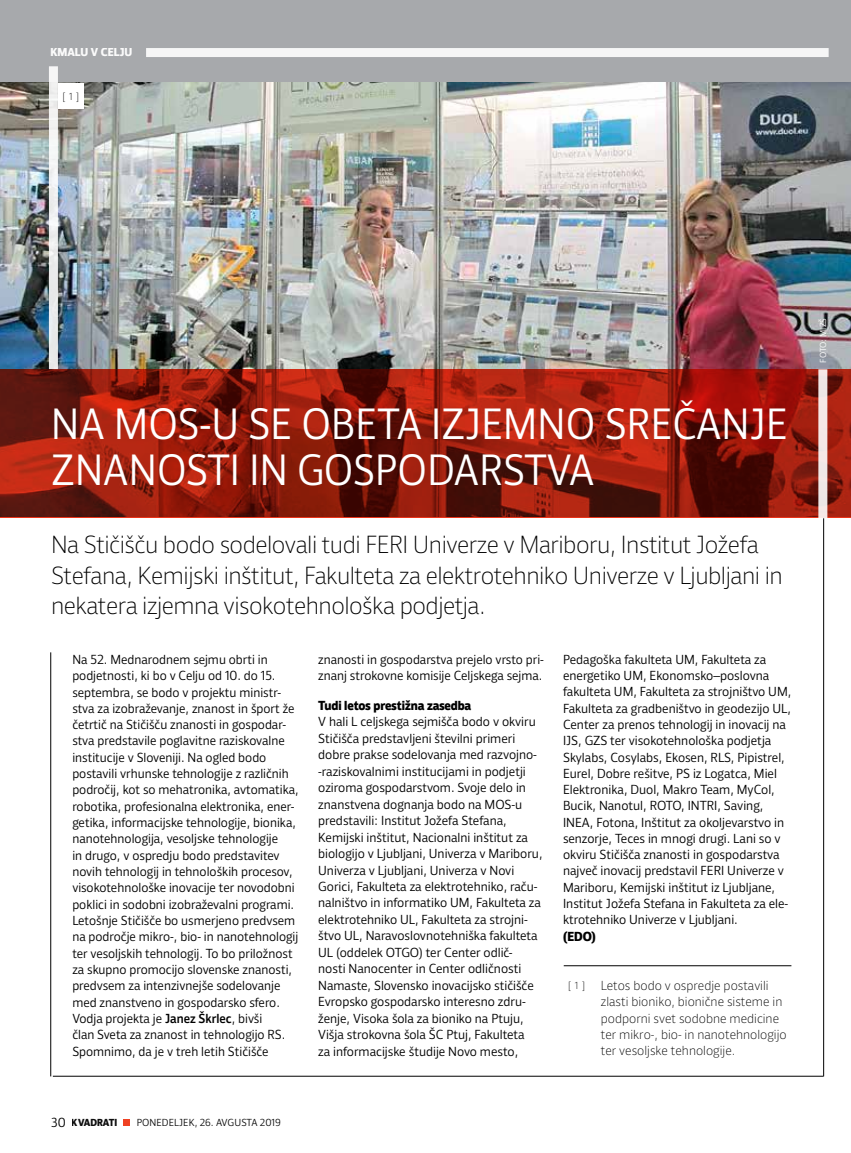
<style>
.page{position:relative;width:851px;height:1153px;background:#fff}
.page>*{position:absolute;margin:0;border:0;box-sizing:border-box;transform-origin:0 0}
.t1{font:45px/46.5px "Toti Sans";letter-spacing:.005em;color:#fff;scale:.95 1}
.t2{font:300 25.5px/30.8px "Toti Sans";letter-spacing:-.02em;color:#000}
.t3{font:13.5px/16.4px "Toti Sans";color:#000}
.t4{font:300 13.5px/16.2px "Toti Sans";color:#000}
.t5{font:800 13.5px "Toti Sans";letter-spacing:-.01em;color:#000}
.t6{font:800 12px "Toti Sans";color:#fff}
.t7{font:10.5px "Toti Sans";letter-spacing:.01em;color:#000}
.t8{font:800 10.5px "Toti Sans";color:#000}
.t9{font:300 10.5px "Toti Sans";color:#000}
.t10{font:9px "Toti Sans";color:#fff}
.s1{font-weight:700}
.s2{font-weight:400;font-size:13.5px}
</style>
<div class="page">
<svg style="left:124px;top:1119px;width:6px;height:6px"></svg>
<div style="left:0;top:0;width:850px;height:83px;background:#a7a9ac"></div>
<img style="left:0;top:83px;width:850px;height:286px">
<hr style="left:50px;top:652px;width:1px;height:424px;background:#000">
<hr style="left:823px;top:517px;width:1px;height:559px;background:#000">
<hr style="left:53px;top:1075px;width:770px;height:1px;background:#000">
<div style="left:146px;top:48px;width:682px;height:9px;background:#f6f6f6"></div>
<svg style="left:0;top:369px;width:850px;height:148px;background:#8b1a0c"></svg>
<div style="left:49px;top:66px;width:9px;height:303px;background:#edeeef"></div>
<div style="left:818px;top:369px;width:9px;height:149px;background:#f4e7e6"></div>
<div style="left:58px;top:83px;width:26px;height:26px;background:#fff"></div>
<hr style="left:563px;top:965px;width:228px;height:1px;background:#000">
<p class="t6" style="left:50px;top:45px;width:83px">KMALU V CELJU</p>
<p class="t9" style="left:62px;top:90px;width:18px">[ 1 ]</p>
<h1 class="t1" style="left:51px;top:399px;width:776px">NA MOS-U SE OBETA IZJEMNO SREČANJE<br>ZNANOSTI IN GOSPODARSTVA</h1>
<h2 class="t2" style="left:51px;top:528px;width:733px">Na Stičišču bodo sodelovali tudi FERI Univerze v Mariboru, Institut Jožefa<br>Stefana, Kemijski inštitut, Fakulteta za elektrotehniko Univerze v Ljubljani in nekatera izjemna visokotehnološka podjetja.</h2>
<p class="t3" style="left:72px;top:651px;width:228px">Na 52. Mednarodnem sejmu obrti in podjetnosti, ki bo v Celju od 10. do 15. septembra, se bodo v projektu ministr&shy;stva za izobraževanje, znanost in šport že četrtič na Stičišču znanosti in gospodar&shy;stva predstavile poglavitne raziskovalne institucije v Sloveniji. Na ogled bodo postavili vrhunske tehnologije z različnih področij, kot so mehatronika, avtomatika, robotika, profesionalna elektronika, ener&shy;getika, informacijske tehnologije, bionika, nanotehnologija, vesoljske tehnologije<br>in drugo, v ospredju bodo predstavitev novih tehnologij in tehnoloških procesov, visokotehnološke inovacije ter novodobni poklici in sodobni izobraževalni programi.<br>Letošnje Stičišče bo usmerjeno predvsem na področje mikro-, bio- in nanotehnologij ter vesoljskih tehnologij. To bo priložnost za skupno promocijo slovenske znanosti, predvsem za intenzivnejše sodelovanje med znanstveno in gospodarsko sfero.<br>Vodja projekta je <span class="s1">Janez Škrlec</span>, bivši<br>član Sveta za znanost in tehnologijo RS.<br>Spomnimo, da je v treh letih Stičišče</p>
<p class="t3" style="left:318px;top:650px;width:227px">znanosti in gospodarstva prejelo vrsto pri&shy;znanj strokovne komisije Celjskega sejma.</p>
<p class="t5" style="left:318px;top:697px;width:154px">Tudi letos prestižna zasedba</p>
<p class="t3" style="left:318px;top:713px;width:226px">V hali L celjskega sejmišča bodo v okviru Stičišča predstavljeni številni primeri dobre prakse sodelovanja med razvojno--raziskovalnimi institucijami in podjetji oziroma gospodarstvom. Svoje delo in znanstvena dognanja bodo na MOS-u predstavili: Institut Jožefa Stefana, Kemijski inštitut, Nacionalni inštitut za biologijo v Ljubljani, Univerza v Mariboru, Univerza v Ljubljani, Univerza v Novi Gorici, Fakulteta za elektrotehniko, raču&shy;nalništvo in informatiko UM, Fakulteta za elektrotehniko UL, Fakulteta za strojni&shy;štvo UL, Naravoslovnotehniška fakulteta UL (oddelek OTGO) ter Center odlič&shy;nosti Nanocenter in Center odličnosti Namaste, Slovensko inovacijsko stičišče Evropsko gospodarsko interesno zdru&shy;ženje, Visoka šola za bioniko na Ptuju, Višja strokovna šola ŠC Ptuj, Fakulteta<br>za informacijske študije Novo mesto,</p>
<p class="t3" style="left:563px;top:651px;width:230px">Pedagoška fakulteta UM, Fakulteta za energetiko UM, Ekonomsko–poslovna fakulteta UM, Fakulteta za strojništvo UM, Fakulteta za gradbeništvo in geodezijo UL, Center za prenos tehnologij in inovacij na IJS, GZS ter visokotehnološka podjetja Skylabs, Cosylabs, Ekosen, RLS, Pipistrel, Eurel, Dobre rešitve, PS iz Logatca, Miel Elektronika, Duol, Makro Team, MyCol, Bucik, Nanotul, ROTO, INTRI, Saving, INEA, Fotona, Inštitut za okoljevarstvo in senzorje, Teces in mnogi drugi. Lani so v okviru Stičišča znanosti in gospodarstva največ inovacij predstavil FERI Univerze v Mariboru, Kemijski inštitut iz Ljubljane, Institut Jožefa Stefana in Fakulteta za ele&shy;ktrotehniko Univerze v Ljubljani.</p>
<p class="t5" style="left:563px;top:927px;width:34px">(EDO)</p>
<p class="t9" style="left:568px;top:979px;width:18px">[ 1 ]</p>
<p class="t4" style="left:600px;top:977px;width:187px">Letos bodo v ospredje postavili zlasti bioniko, bionične sisteme in podporni svet sodobne medicine ter mikro-, bio- in nanotehnologijo ter vesoljske tehnologije.</p>
<p class="t8" style="left:51px;top:1115px;width:68px"><span class="s2">30</span> KVADRATI</p>
<p class="t7" style="left:137px;top:1115px;width:146px">PONEDELJEK, 26. AVGUSTA 2019</p>
<p class="t10" style="left:818px;top:362px;width:46px;rotate:-90deg">FOTO: MIZŠ</p>
</div>
